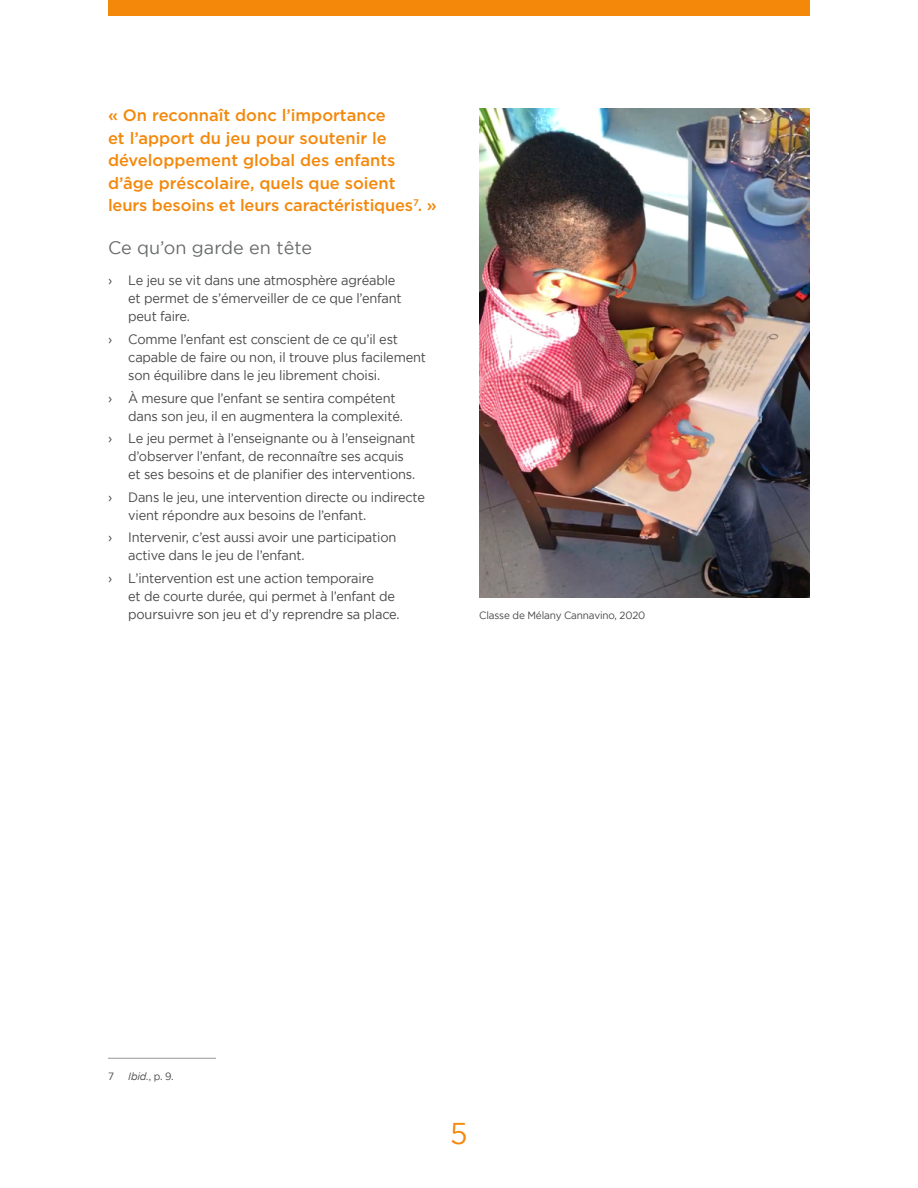
<style>
.page{position:relative;width:918px;height:1188px;background:#fff}
.page>*{position:absolute;margin:0;border:0;box-sizing:border-box;transform-origin:0 0}
.t1{font:30px "Gotham";color:#f3880b;scale:.95 1}
.t2{font:18px "Gotham";color:#6a6c6c}
.t3{font:500 16.5px/22.5px "Gotham";color:#f3880b}
.t4{font:13.5px/18px "Gotham";letter-spacing:-.015em;color:#474747;scale:.95 1}
.Note{font:10.5px "Gotham";letter-spacing:-.015em;color:#474747;scale:.95 1}
.Note-2{font:italic 10.5px "Gotham";color:#474747;scale:.95 1}
.s1{font-style:normal}
</style>
<div class="page">
<div style="left:108px;top:0;width:702px;height:16px;background:#f3880b"></div>
<hr style="left:108px;top:1058px;width:108px;height:1px;background:#969798">
<img style="left:479px;top:108px;width:331px;height:490px">
<p class="t3" style="left:108px;top:104px;width:330px">« On reconnaît donc l’importance<br>et l’apport du jeu pour soutenir le développement global des enfants d’âge préscolaire, quels que soient leurs besoins et leurs caractéristiques<sup>7</sup>. »</p>
<h3 class="t2" style="left:108px;top:238px;width:205px">Ce qu’on garde en tête</h3>
<p class="t4" style="left:128px;top:271px;width:289px;text-indent:-20px">› Le jeu se vit dans une atmosphère agréable et permet de s’émerveiller de ce que l’enfant peut faire.</p>
<p class="t4" style="left:128px;top:330px;width:315px;text-indent:-20px">› Comme l’enfant est conscient de ce qu’il est capable de faire ou non, il trouve plus facilement son équilibre dans le jeu librement choisi.</p>
<p class="t4" style="left:128px;top:389px;width:291px;text-indent:-20px">› À mesure que l’enfant se sentira compétent dans son jeu, il en augmentera la complexité.</p>
<p class="t4" style="left:128px;top:429px;width:304px;text-indent:-20px">› Le jeu permet à l’enseignante ou à l’enseignant d’observer l’enfant, de reconnaître ses acquis et ses besoins et de planifier des interventions.</p>
<p class="t4" style="left:128px;top:488px;width:314px;text-indent:-20px">› Dans le jeu, une intervention directe ou indirecte vient répondre aux besoins de l’enfant.</p>
<p class="t4" style="left:128px;top:528px;width:284px;text-indent:-20px">› Intervenir, c’est aussi avoir une participation active dans le jeu de l’enfant.</p>
<p class="t4" style="left:128px;top:569px;width:287px;text-indent:-20px">› L’intervention est une action temporaire<br>et de courte durée, qui permet à l’enfant de poursuivre son jeu et d’y reprendre sa place.</p>
<p class="Note" style="left:479px;top:609px;width:176px">Classe de Mélany Cannavino, 2020</p>
<p class="Note" style="left:108px;top:1070px;width:8px">7</p>
<p class="Note-2" style="left:128px;top:1070px;width:49px">Ibid.<span class="s1">, p. 9.</span></p>
<h1 class="t1" style="left:450px;top:1117px;width:20px">5</h1>
</div>
